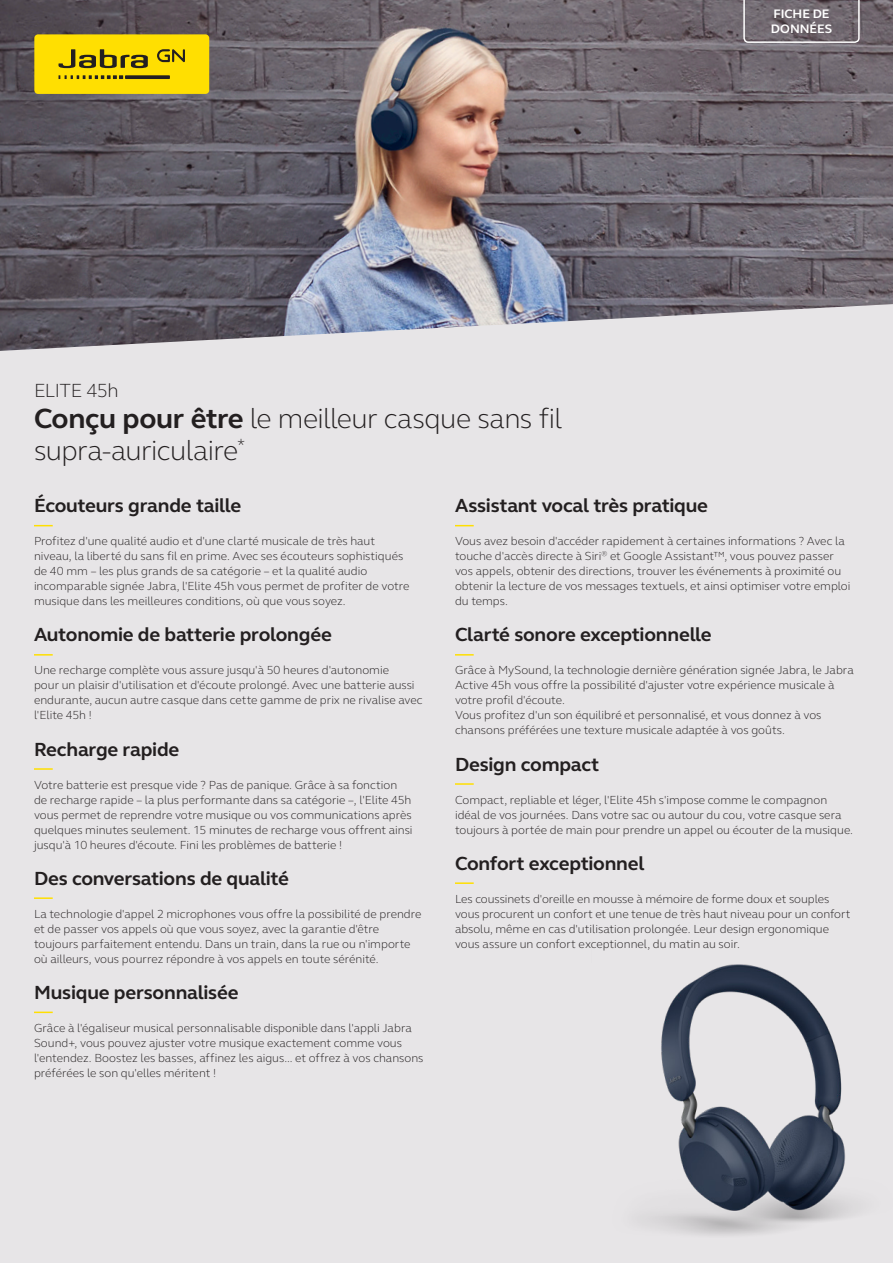
<style>
.page{position:relative;width:893px;height:1263px;background:#e7e5e7}
.page>*{position:absolute;margin:0;border:0;box-sizing:border-box;transform-origin:0 0}
.t1{font:300 28.5px/31.5px "GN Elliot";letter-spacing:-.02em;color:#231f20}
.t2{font:700 19.5px "GN Elliot";letter-spacing:-.01em;color:#231f20}
.t3{font:300 19.5px "GN Elliot";letter-spacing:-.025em;color:#231f20}
.t4{font:700 12.6px/15px "GN Elliot";color:#fff}
.t5{font:300 12px/15px "GN Elliot";color:#231f20}
.s1{font-weight:700}
</style>
<div class="page">
<img style="left:0;top:0;width:893px;height:351px">
<svg style="left:34px;top:525px;width:19px;height:1px"></svg>
<svg style="left:34px;top:654px;width:19px;height:2px"></svg>
<svg style="left:34px;top:768px;width:19px;height:2px"></svg>
<svg style="left:34px;top:897px;width:19px;height:2px"></svg>
<svg style="left:34px;top:1011px;width:19px;height:2px"></svg>
<svg style="left:455px;top:525px;width:19px;height:1px"></svg>
<svg style="left:455px;top:654px;width:19px;height:2px"></svg>
<svg style="left:455px;top:783px;width:19px;height:2px"></svg>
<svg style="left:455px;top:882px;width:19px;height:2px"></svg>
<svg style="left:743px;top:0;width:117px;height:43px;background:#776f75"></svg>
<div style="left:34px;top:34px;width:175px;height:60px;background:#ffdf01;border-radius:4px"></div>
<svg style="left:59px;top:49px;width:89px;height:19px"></svg>
<svg style="left:59px;top:75px;width:64px;height:4px"></svg>
<svg style="left:125px;top:75px;width:45px;height:4px"></svg>
<svg style="left:157px;top:49px;width:28px;height:13px"></svg>
<img style="left:645px;top:964px;width:208px;height:271px">
<h2 class="t3" style="left:34px;top:377px;width:86px">ELITE 45h</h2>
<h1 class="t1" style="left:34px;top:402px;width:530px"><span class="s1">Conçu pour être</span> le meilleur casque sans fil supra-auriculaire<sup>*</sup></h1>
<p class="t4" style="left:771px;top:6px;width:63px">FICHE DE<br>DONNÉES</p>
<h2 class="t2" style="left:34px;top:492px;width:209px">Écouteurs grande taille</h2>
<p class="t5" style="left:34px;top:533px;width:377px">Profitez d'une qualité audio et d'une clarté musicale de très haut niveau, la liberté du sans fil en prime. Avec ses écouteurs sophistiqués de 40 mm – les plus grands de sa catégorie – et la qualité audio incomparable signée Jabra, l'Elite 45h vous permet de profiter de votre musique dans les meilleures conditions, où que vous soyez.</p>
<h2 class="t2" style="left:34px;top:622px;width:299px">Autonomie de batterie prolongée</h2>
<p class="t5" style="left:34px;top:662px;width:390px">Une recharge complète vous assure jusqu'à 50 heures d'autonomie<br>pour un plaisir d'utilisation et d'écoute prolongé. Avec une batterie aussi endurante, aucun autre casque dans cette gamme de prix ne rivalise avec l'Elite 45h !</p>
<h2 class="t2" style="left:34px;top:736px;width:147px">Recharge rapide</h2>
<p class="t5" style="left:34px;top:776px;width:380px">Votre batterie est presque vide ? Pas de panique. Grâce à sa fonction de recharge rapide – la plus performante dans sa catégorie –, l'Elite 45h vous permet de reprendre votre musique ou vos communications après quelques minutes seulement. 15 minutes de recharge vous offrent ainsi jusqu'à 10 heures d'écoute. Fini les problèmes de batterie !</p>
<h2 class="t2" style="left:34px;top:865px;width:256px">Des conversations de qualité</h2>
<p class="t5" style="left:34px;top:906px;width:389px">La technologie d'appel 2 microphones vous offre la possibilité de prendre et de passer vos appels où que vous soyez, avec la garantie d'être toujours parfaitement entendu. Dans un train, dans la rue ou n'importe où ailleurs, vous pourrez répondre à vos appels en toute sérénité.</p>
<h2 class="t2" style="left:34px;top:979px;width:206px">Musique personnalisée</h2>
<p class="t5" style="left:34px;top:1020px;width:391px">Grâce à l'égaliseur musical personnalisable disponible dans l'appli Jabra Sound+, vous pouvez ajuster votre musique exactement comme vous l'entendez. Boostez les basses, affinez les aigus... et offrez à vos chansons préférées le son qu'elles méritent !</p>
<h2 class="t2" style="left:455px;top:492px;width:254px">Assistant vocal très pratique</h2>
<p class="t5" style="left:455px;top:533px;width:397px">Vous avez besoin d'accéder rapidement à certaines informations ? Avec la touche d'accès directe à Siri<sup>®</sup> et Google Assistant™, vous pouvez passer vos appels, obtenir des directions, trouver les événements à proximité ou obtenir la lecture de vos messages textuels, et ainsi optimiser votre emploi du temps.</p>
<h2 class="t2" style="left:455px;top:622px;width:258px">Clarté sonore exceptionnelle</h2>
<p class="t5" style="left:455px;top:662px;width:400px">Grâce à MySound, la technologie dernière génération signée Jabra, le Jabra Active 45h vous offre la possibilité d'ajuster votre expérience musicale à votre profil d'écoute.<br>Vous profitez d'un son équilibré et personnalisé, et vous donnez à vos chansons préférées une texture musicale adaptée à vos goûts.</p>
<h2 class="t2" style="left:455px;top:751px;width:146px">Design compact</h2>
<p class="t5" style="left:455px;top:791px;width:400px">Compact, repliable et léger, l'Elite 45h s'impose comme le compagnon idéal de vos journées. Dans votre sac ou autour du cou, votre casque sera toujours à portée de main pour prendre un appel ou écouter de la musique.</p>
<h2 class="t2" style="left:455px;top:850px;width:191px">Confort exceptionnel</h2>
<p class="t5" style="left:455px;top:891px;width:397px">Les coussinets d'oreille en mousse à mémoire de forme doux et souples vous procurent un confort et une tenue de très haut niveau pour un confort absolu, même en cas d'utilisation prolongée. Leur design ergonomique vous assure un confort exceptionnel, du matin au soir.</p>
</div>
